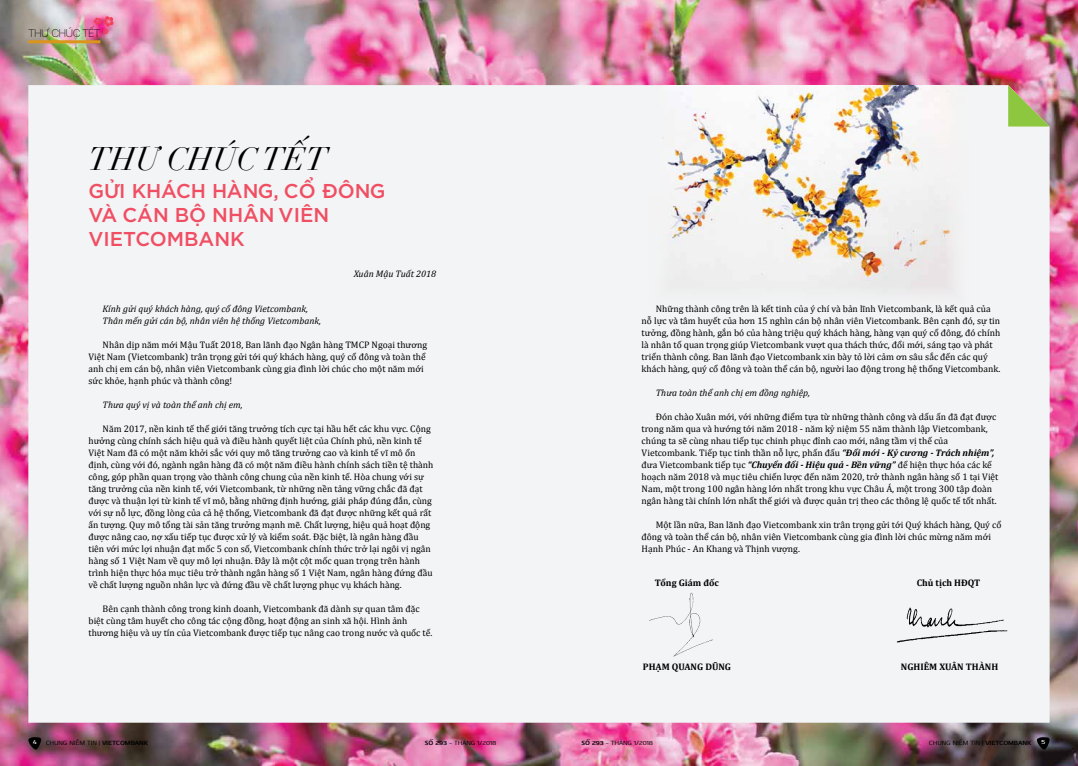
<style>
.page{position:relative;width:1078px;height:766px;background:#fff}
.page>*{position:absolute;margin:0;border:0;box-sizing:border-box;transform-origin:0 0}
.t1{font:italic 31.9px "UVF Didot LT Std";color:#000}
.t2{font:500 20px/24px "i Ciel Gotham";color:#f04e63}
.t3{font:100 11px "SFUI Display";color:#000}
.t4{font:9.5px/12px "Cambria";color:#000}
.t5{font:italic 9.5px/12px "Cambria";color:#000}
.t6{font:700 9.5px "Cambria";color:#000}
.t7{font:500 6px "Kuro";letter-spacing:-.02em;color:#000}
.t8{font:600 6px "Kuro";color:#fff}
.s1{font-weight:700;font-style:italic}
.s2{font-weight:700}
</style>
<div class="page">
<img style="left:0;top:0;width:1077px;height:765px">
<div style="left:28px;top:85px;width:1021px;height:637px;background:#f3f4f5"></div>
<svg style="left:1007px;top:85px;width:42px;height:41px;background:#b5ac7a"></svg>
<div style="left:644px;top:589px;width:72px;height:69px;background:#f3f4f5"></div>
<img style="left:894px;top:603px;width:116px;height:40px">
<hr style="left:28px;top:40px;width:72px;height:3px;background:#dd941b">
<img style="left:646px;top:85px;width:324px;height:226px">
<svg style="left:94px;top:16px;width:20px;height:18px"></svg>
<svg style="left:28px;top:737px;width:13px;height:12px"></svg>
<svg style="left:1036px;top:737px;width:13px;height:12px"></svg>
<p class="t3" style="left:28px;top:25px;width:73px">THƯ CHÚC TẾT</p>
<h1 class="t1" style="left:88px;top:134px;width:241px">THƯ CHÚC TẾT</h1>
<h2 class="t2" style="left:88px;top:178px;width:298px">GỬI KHÁCH HÀNG, CỔ ĐÔNG<br>VÀ CÁN BỘ NHÂN VIÊN<br>VIETCOMBANK</h2>
<p class="t5" style="left:354px;top:267px;width:84px">Xuân Mậu Tuất 2018</p>
<p class="t5" style="left:103px;top:302px;width:220px">Kính gửi quý khách hàng, quý cổ đông Vietcombank,<br>Thân mến gửi cán bộ, nhân viên hệ thống Vietcombank,</p>
<p class="t4" style="left:88px;top:339px;width:340px;text-indent:14px">Nhân dịp năm mới Mậu Tuất 2018, Ban lãnh đạo Ngân hàng TMCP Ngoại thương Việt Nam (Vietcombank) trân trọng gửi tới quý khách hàng, quý cổ đông và toàn thể anh chị em cán bộ, nhân viên Vietcombank cùng gia đình lời chúc cho một năm mới sức khỏe, hạnh phúc và thành công!</p>
<p class="t5" style="left:103px;top:398px;width:141px">Thưa quý vị và toàn thể anh chị em,</p>
<p class="t4" style="left:88px;top:423px;width:346px;text-indent:14px">Năm 2017, nền kinh tế thế giới tăng trưởng tích cực tại hầu hết các khu vực. Cộng hưởng cùng chính sách hiệu quả và điều hành quyết liệt của Chính phủ, nền kinh tế Việt Nam đã có một năm khởi sắc với quy mô tăng trưởng cao và kinh tế vĩ mô ổn định, cùng với đó, ngành ngân hàng đã có một năm điều hành chính sách tiền tệ thành công, góp phần quan trọng vào thành công chung của nền kinh tế. Hòa chung với sự tăng trưởng của nền kinh tế, với Vietcombank, từ những nền tảng vững chắc đã đạt được và thuận lợi từ kinh tế vĩ mô, bằng những định hướng, giải pháp đúng đắn, cùng với sự nỗ lực, đồng lòng của cả hệ thống, Vietcombank đã đạt được những kết quả rất ấn tượng. Quy mô tổng tài sản tăng trưởng mạnh mẽ. Chất lượng, hiệu quả hoạt động được nâng cao, nợ xấu tiếp tục được xử lý và kiểm soát. Đặc biệt, là ngân hàng đầu tiên với mức lợi nhuận đạt mốc 5 con số, Vietcombank chính thức trở lại ngôi vị ngân hàng số 1 Việt Nam về quy mô lợi nhuận. Đây là một cột mốc quan trọng trên hành trình hiện thực hóa mục tiêu trở thành ngân hàng số 1 Việt Nam, ngân hàng đứng đầu về chất lượng nguồn nhân lực và đứng đầu về chất lượng phục vụ khách hàng.</p>
<p class="t4" style="left:88px;top:603px;width:345px;text-indent:14px">Bên cạnh thành công trong kinh doanh, Vietcombank đã dành sự quan tâm đặc biệt cùng tâm huyết cho công tác cộng đồng, hoạt động an sinh xã hội. Hình ảnh thương hiệu và uy tín của Vietcombank được tiếp tục nâng cao trong nước và quốc tế.</p>
<p class="t4" style="left:641px;top:303px;width:360px;text-indent:14px">Những thành công trên là kết tinh của ý chí và bản lĩnh Vietcombank, là kết quả của nỗ lực và tâm huyết của hơn 15 nghìn cán bộ nhân viên Vietcombank. Bên cạnh đó, sự tin tưởng, đồng hành, gắn bó của hàng triệu quý khách hàng, hàng vạn quý cổ đông, đó chính là nhân tố quan trọng giúp Vietcombank vượt qua thách thức, đổi mới, sáng tạo và phát triển thành công. Ban lãnh đạo Vietcombank xin bày tỏ lời cảm ơn sâu sắc đến các quý khách hàng, quý cổ đông và toàn thể cán bộ, người lao động trong hệ thống Vietcombank.</p>
<p class="t5" style="left:655px;top:386px;width:155px">Thưa toàn thể anh chị em đồng nghiệp,</p>
<p class="t4" style="left:641px;top:411px;width:358px;text-indent:14px">Đón chào Xuân mới, với những điểm tựa từ những thành công và dấu ấn đã đạt được trong năm qua và hướng tới năm 2018 - năm kỷ niệm 55 năm thành lập Vietcombank, chúng ta sẽ cùng nhau tiếp tục chinh phục đỉnh cao mới, nâng tầm vị thế của Vietcombank. Tiếp tục tinh thần nỗ lực, phấn đấu <span class="s1">“Đổi mới - Kỷ cương - Trách nhiệm”, </span>đưa Vietcombank tiếp tục <span class="s1">“Chuyển đổi - Hiệu quả - Bền vững”</span> để hiện thực hóa các kế hoạch năm 2018 và mục tiêu chiến lược đến năm 2020, trở thành ngân hàng số 1 tại Việt Nam, một trong 100 ngân hàng lớn nhất trong khu vực Châu Á, một trong 300 tập đoàn ngân hàng tài chính lớn nhất thế giới và được quản trị theo các thông lệ quốc tế tốt nhất.</p>
<p class="t4" style="left:641px;top:519px;width:361px;text-indent:14px">Một lần nữa, Ban lãnh đạo Vietcombank xin trân trọng gửi tới Quý khách hàng, Quý cổ đông và toàn thể cán bộ, nhân viên Vietcombank cùng gia đình lời chúc mừng năm mới<br>Hạnh Phúc - An Khang và Thịnh vượng.</p>
<p class="t6" style="left:654px;top:576px;width:66px">Tổng Giám đốc</p>
<p class="t6" style="left:642px;top:660px;width:90px">PHẠM QUANG DŨNG</p>
<p class="t6" style="left:916px;top:576px;width:65px">Chủ tịch HĐQT</p>
<p class="t6" style="left:900px;top:660px;width:99px">NGHIÊM XUÂN THÀNH</p>
<p class="t8" style="left:33px;top:737px;width:6px">4</p>
<p class="t7" style="left:46px;top:738px;width:104px">CHUNG NIỀM TIN | <span class="s2">VIETCOMBANK</span></p>
<p class="t7" style="left:425px;top:738px;width:73px"><span class="s2">SỐ 293</span> - THÁNG 1/2018</p>
<p class="t7" style="left:581px;top:738px;width:73px"><span class="s2">SỐ 293</span> - THÁNG 1/2018</p>
<p class="t7" style="left:928px;top:738px;width:104px">CHUNG NIỀM TIN | <span class="s2">VIETCOMBANK</span></p>
<p class="t8" style="left:1041px;top:737px;width:5px">5</p>
</div>
